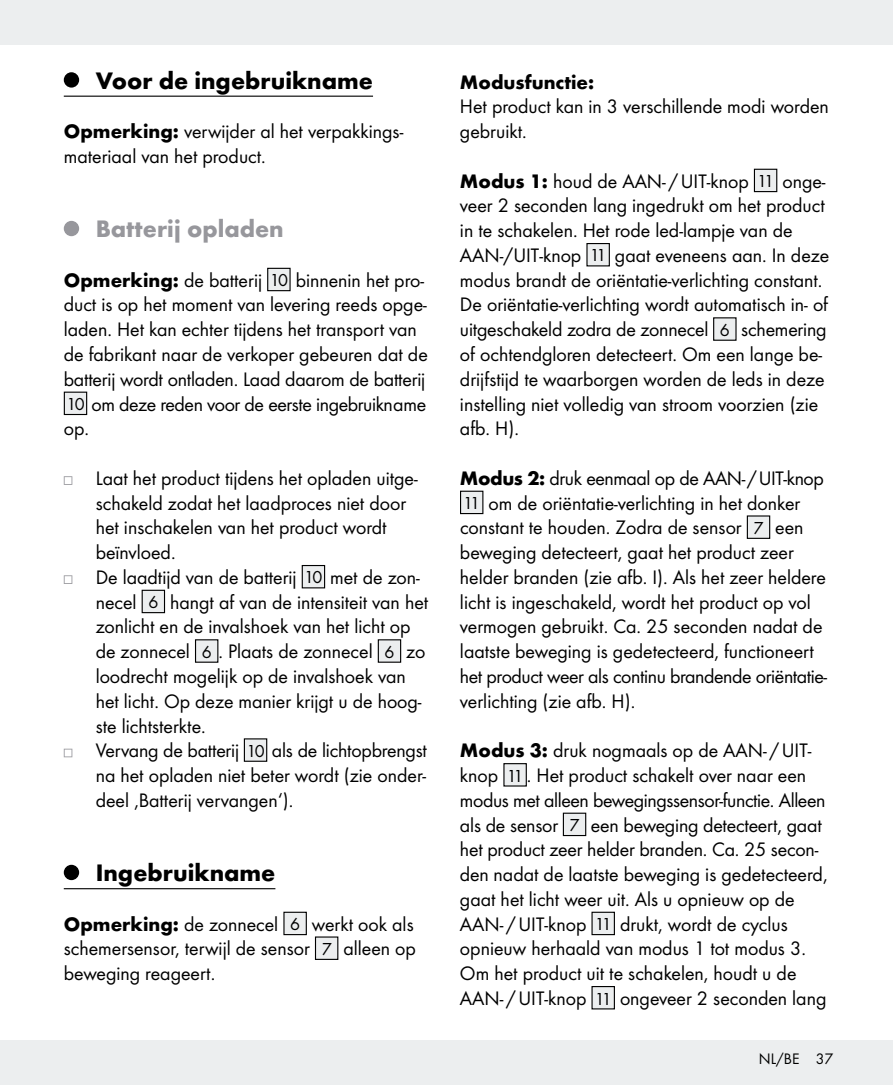
<style>
.page{position:relative;width:893px;height:1085px;background:#fff}
.page>*{position:absolute;margin:0;border:0;box-sizing:border-box;transform-origin:0 0}
.t1{font:700 24.75px "Futura";color:#000}
.t2{font:700 24.75px "Futura";color:#97979c}
.t3{font:20.25px/24.8px "Futura Boo";color:#000}
.t4{font:700 20.25px "Futura";color:#000}
.t5{font:15.75px "Futura Boo";color:#000}
.s1{font-family:"Futura";font-weight:700}
.s2{font-size:18px}
</style>
<div class="page">
<div style="left:0;top:1040px;width:893px;height:44px;background:#eceeef"></div>
<div style="left:0;top:0;width:893px;height:45px;background:#eceeef"></div>
<hr style="left:64px;top:96px;width:309px;height:1px;background:#000">
<hr style="left:64px;top:888px;width:211px;height:1px;background:#000">
<div style="left:64px;top:72px;width:15px;height:16px;background:#000;border-radius:50%"></div>
<div style="left:64px;top:221px;width:15px;height:15px;background:#97979c;border-radius:50%"></div>
<div style="left:268px;top:268px;width:22px;height:22px;background:#eceeef"></div>
<div style="left:267px;top:268px;width:24px;height:23px;border:1px solid #000"></div>
<div style="left:64px;top:392px;width:23px;height:22px;background:#eceeef"></div>
<div style="left:64px;top:391px;width:23px;height:24px;border:1px solid #000"></div>
<svg style="left:64px;top:476px;width:8px;height:9px"></svg>
<svg style="left:64px;top:575px;width:8px;height:9px"></svg>
<div style="left:302px;top:565px;width:23px;height:22px;background:#eceeef"></div>
<div style="left:302px;top:565px;width:23px;height:23px;border:1px solid #000"></div>
<div style="left:142px;top:590px;width:22px;height:22px;background:#eceeef"></div>
<div style="left:142px;top:589px;width:23px;height:24px;border:1px solid #000"></div>
<div style="left:196px;top:639px;width:22px;height:23px;background:#eceeef"></div>
<div style="left:378px;top:639px;width:23px;height:23px;background:#eceeef"></div>
<div style="left:378px;top:639px;width:23px;height:23px;border:1px solid #000"></div>
<svg style="left:64px;top:748px;width:8px;height:9px"></svg>
<div style="left:244px;top:738px;width:23px;height:23px;background:#eceeef"></div>
<div style="left:244px;top:738px;width:23px;height:23px;border:1px solid #000"></div>
<div style="left:64px;top:864px;width:15px;height:16px;background:#000;border-radius:50%"></div>
<div style="left:284px;top:912px;width:22px;height:22px;background:#eceeef"></div>
<div style="left:283px;top:911px;width:24px;height:24px;border:1px solid #000"></div>
<div style="left:315px;top:936px;width:23px;height:23px;background:#eceeef"></div>
<div style="left:754px;top:169px;width:23px;height:22px;background:#eceeef"></div>
<div style="left:754px;top:169px;width:23px;height:23px;border:1px solid #000"></div>
<div style="left:587px;top:243px;width:22px;height:23px;background:#eceeef"></div>
<div style="left:586px;top:243px;width:24px;height:23px;border:1px solid #000"></div>
<div style="left:714px;top:318px;width:22px;height:22px;background:#eceeef"></div>
<div style="left:713px;top:317px;width:24px;height:24px;border:1px solid #000"></div>
<div style="left:461px;top:491px;width:22px;height:22px;background:#eceeef"></div>
<div style="left:460px;top:490px;width:23px;height:24px;border:1px solid #000"></div>
<div style="left:747px;top:516px;width:23px;height:22px;background:#eceeef"></div>
<div style="left:747px;top:515px;width:23px;height:24px;border:1px solid #000"></div>
<div style="left:504px;top:763px;width:22px;height:22px;background:#eceeef"></div>
<div style="left:503px;top:763px;width:24px;height:23px;border:1px solid #000"></div>
<div style="left:563px;top:813px;width:23px;height:22px;background:#eceeef"></div>
<div style="left:563px;top:812px;width:23px;height:24px;border:1px solid #000"></div>
<div style="left:592px;top:912px;width:22px;height:22px;background:#eceeef"></div>
<div style="left:591px;top:911px;width:24px;height:24px;border:1px solid #000"></div>
<div style="left:592px;top:986px;width:22px;height:22px;background:#eceeef"></div>
<div style="left:591px;top:985px;width:24px;height:24px;border:1px solid #000"></div>
<p class="t1" style="left:96px;top:65px;width:279px">Voor de ingebruikname</p>
<p class="t3" style="left:64px;top:119px;width:341px"><span class="s1">Opmerking:</span> verwijder al het verpakkings&shy;materiaal van het product.</p>
<p class="t2" style="left:96px;top:213px;width:190px">Batterij opladen</p>
<p class="t3" style="left:64px;top:267px;width:366px"><span class="s1">Opmerking:</span> de batterij <span class="s2">10</span> binnenin het pro&shy;duct is op het moment van levering reeds opge&shy;laden. Het kan echter tijdens het transport van de fabrikant naar de verkoper gebeuren dat de batterij wordt ontladen. Laad daarom de batterij <span class="s2">10</span> om deze reden voor de eerste ingebruikname op.</p>
<p class="t3" style="left:96px;top:465px;width:334px">Laat het product tijdens het opladen uitge&shy;schakeld zodat het laadproces niet door het inschakelen van het product wordt beïnvloed.<br>De laadtijd van de batterij <span class="s2">10</span> met de zon&shy;necel <span class="s2">6</span> hangt af van de intensiteit van het zonlicht en de invalshoek van het licht op de zonnecel <span class="s2">6</span> . Plaats de zonnecel <span class="s2">6</span> zo loodrecht mogelijk op de invalshoek van het licht. Op deze manier krijgt u de hoog&shy;ste lichtsterkte.<br>Vervang de batterij <span class="s2">10</span> als de lichtopbrengst na het opladen niet beter wordt (zie onder&shy;deel ‚Batterij vervangen‘).</p>
<p class="t1" style="left:96px;top:857px;width:181px">Ingebruikname</p>
<p class="t3" style="left:64px;top:911px;width:354px;text-align:justify"><span class="s1">Opmerking:</span> de zonnecel <span class="s2">6</span> werkt ook als schemersensor, terwijl de sensor <span class="s2">7</span> alleen op beweging reageert.</p>
<p class="t4" style="left:460px;top:69px;width:136px">Modusfunctie:</p>
<p class="t3" style="left:460px;top:94px;width:370px">Het product kan in 3 verschillende modi worden gebruikt.</p>
<p class="t3" style="left:460px;top:168px;width:371px"><span class="s1">Modus 1:</span> houd de AAN- /UIT-knop <span class="s2">11</span> onge&shy;veer 2 seconden lang ingedrukt om het product in te schakelen. Het rode led-lampje van de AAN-/UIT-knop <span class="s2">11</span> gaat eveneens aan. In deze modus brandt de oriëntatie-verlichting constant.<br>De oriëntatie-verlichting wordt automatisch in- of uitgeschakeld zodra de zonnecel <span class="s2">6</span> schemering of ochtendgloren detecteert. Om een lange be&shy;drijfstijd te waarborgen worden de leds in deze instelling niet volledig van stroom voorzien (zie afb. H).</p>
<p class="t3" style="left:460px;top:465px;width:369px"><span class="s1">Modus 2:</span> druk eenmaal op de AAN-/UIT-knop <span class="s2">11</span> om de oriëntatie-verlichting in het donker constant te houden. Zodra de sensor <span class="s2">7</span> een beweging detecteert, gaat het product zeer helder branden (zie afb. I). Als het zeer heldere licht is ingeschakeld, wordt het product op vol vermogen gebruikt. Ca. 25 seconden nadat de laatste beweging is gedetecteerd, functioneert het product weer als continu brandende oriëntatie&shy;verlichting (zie afb. H).</p>
<p class="t3" style="left:460px;top:737px;width:369px"><span class="s1">Modus 3:</span> druk nogmaals op de AAN- /UIT&shy;knop <span class="s2">11</span> . Het product schakelt over naar een modus met alleen bewegingssensor-functie. Alleen als de sensor <span class="s2">7</span> een beweging detecteert, gaat het product zeer helder branden. Ca. 25 secon&shy;den nadat de laatste beweging is gedetecteerd, gaat het licht weer uit. Als u opnieuw op de AAN- /UIT-knop <span class="s2">11</span> drukt, wordt de cyclus opnieuw herhaald van modus 1 tot modus 3.<br>Om het product uit te schakelen, houdt u de AAN- /UIT-knop <span class="s2">11</span> ongeveer 2 seconden lang</p>
<p class="t5" style="left:759px;top:1048px;width:76px">NL/BE 37</p>
</div>
